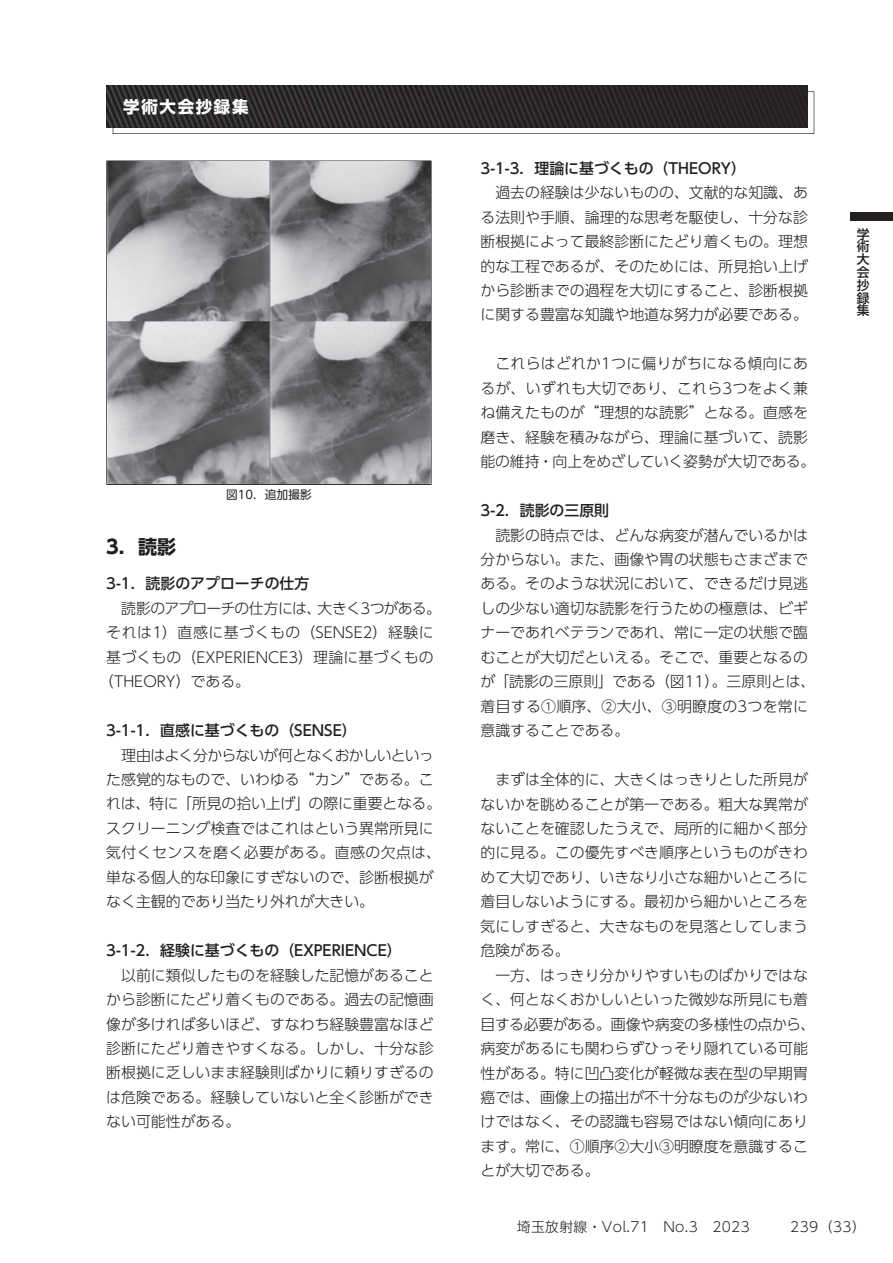
<style>
.page{position:relative;width:893px;height:1263px;background:#fff}
.page>*{position:absolute;margin:0;border:0;box-sizing:border-box;transform-origin:0 0}
.t1{font:700 19.2px "UD Shin Go Pr 6";color:#231f20}
.t2{font:700 16.5px "UD Shin Go Pr 6";letter-spacing:.1em;color:#fff}
.t3{font:300 14.85px/24.5px "UD Shin Go Pr 6";color:#231f20}
.t4{font:500 14.85px "UD Shin Go Pr 6";color:#231f20}
.t5{font:300 14.85px "UD Shin Go Pr 6";letter-spacing:.035em;color:#231f20}
.t6{font:300 14.85px "UD Shin Go Pr 6";letter-spacing:-.06em;color:#231f20}
.t7{font:300 13.8px "UD Shin Go Pr 6";letter-spacing:.025em;color:#231f20}
.t8{font:500 12.75px/12.8px "UD Shin Go Pr 6";color:#231f20;text-align:justify}
.t9{font:11.7px "UD Shin Go Pr 6";color:#231f20}
</style>
<div class="page">
<img style="left:106px;top:86px;width:7px;height:42px">
<svg style="left:113px;top:85px;width:701px;height:49px;background:#434041"></svg>
<hr style="left:106px;top:161px;width:326px;height:1px;background:#231f20">
<hr style="left:106px;top:162px;width:1px;height:322px;background:#231f20">
<hr style="left:430px;top:162px;width:2px;height:322px;background:#231f20">
<hr style="left:106px;top:484px;width:326px;height:1px;background:#231f20">
<img style="left:107px;top:162px;width:323px;height:322px">
<div style="left:850px;top:213px;width:43px;height:8px;background:#231f20"></div>
<p class="t2" style="left:123px;top:93px;width:127px">学術大会抄録集</p>
<p class="t9" style="left:226px;top:485px;width:87px">図10．追加撮影</p>
<p class="t1" style="left:106px;top:531px;width:72px">3．読影</p>
<p class="t4" style="left:106px;top:572px;width:205px">3-1．読影のアプローチの仕方</p>
<p class="t6" style="left:121px;top:596px;width:321px">読影のアプローチの仕方には、大きく3つがある。</p>
<p class="t5" style="left:106px;top:620px;width:329px">それは1）直感に基づくもの（SENSE2）経験に</p>
<p class="t3" style="left:106px;top:644px;width:329px">基づくもの（EXPERIENCE3）理論に基づくもの</p>
<p class="t3" style="left:99px;top:669px;width:153px">（THEORY）である。</p>
<p class="t4" style="left:106px;top:718px;width:252px">3-1-1．直感に基づくもの（SENSE）</p>
<p class="t3" style="left:106px;top:742px;width:336px;text-indent:15px">理由はよく分からないが何となくおかしいといった感覚的なもので、いわゆる＂カン＂である。これは、特に「所見の拾い上げ」の際に重要となる。スクリーニング検査ではこれはという異常所見に気付くセンスを磨く必要がある。直感の欠点は、単なる個人的な印象にすぎないので、診断根拠がなく主観的であり当たり外れが大きい。</p>
<p class="t4" style="left:106px;top:938px;width:297px">3-1-2．経験に基づくもの（EXPERIENCE）</p>
<p class="t3" style="left:106px;top:962px;width:329px;text-align:justify;text-indent:15px">以前に類似したものを経験した記憶があることから診断にたどり着くものである。過去の記憶画像が多ければ多いほど、すなわち経験豊富なほど診断にたどり着きやすくなる。しかし、十分な診断根拠に乏しいまま経験則ばかりに頼りすぎるのは危険である。経験していないと全く診断ができない可能性がある。</p>
<p class="t4" style="left:480px;top:156px;width:267px">3-1-3．理論に基づくもの（THEORY）</p>
<p class="t3" style="left:480px;top:180px;width:329px;text-align:justify;text-indent:15px">過去の経験は少ないものの、文献的な知識、ある法則や手順、論理的な思考を駆使し、十分な診断根拠によって最終診断にたどり着くもの。理想的な工程であるが、そのためには、所見拾い上げから診断までの過程を大切にすること、診断根拠に関する豊富な知識や地道な努力が必要である。</p>
<p class="t3" style="left:480px;top:351px;width:336px;text-align:center">これらはどれか1つに偏りがちになる傾向にあ<br>るが、いずれも大切であり、これら3つをよく兼ね備えたものが＂理想的な読影＂となる。直感を磨き、経験を積みながら、理論に基づいて、読影能の維持・向上をめざしていく姿勢が大切である。</p>
<p class="t4" style="left:480px;top:498px;width:130px">3-2．読影の三原則</p>
<p class="t3" style="left:480px;top:522px;width:336px;text-indent:15px">読影の時点では、どんな病変が潜んでいるかは分からない。また、画像や胃の状態もさまざまである。そのような状況において、できるだけ見逃しの少ない適切な読影を行うための極意は、ビギナーであれベテランであれ、常に一定の状態で臨むことが大切だといえる。そこで、重要となるのが「読影の三原則」である（図11）。三原則とは、着目する①順序、②大小、③明瞭度の3つを常に意識することである。</p>
<p class="t3" style="left:480px;top:767px;width:329px;text-align:justify;text-indent:15px">まずは全体的に、大きくはっきりとした所見がないかを眺めることが第一である。粗大な異常がないことを確認したうえで、局所的に細かく部分的に見る。この優先すべき順序というものがきわめて大切であり、いきなり小さな細かいところに着目しないようにする。最初から細かいところを気にしすぎると、大きなものを見落としてしまう危険がある。</p>
<p class="t3" style="left:480px;top:962px;width:336px;text-indent:15px">一方、はっきり分かりやすいものばかりではなく、何となくおかしいといった微妙な所見にも着目する必要がある。画像や病変の多様性の点から、病変があるにも関わらずひっそり隠れている可能性がある。特に凹凸変化が軽微な表在型の早期胃癌では、画像上の描出が不十分なものが少ないわけではなく、その認識も容易ではない傾向にあります。常に、①順序②大小③明瞭度を意識することが大切である。</p>
<p class="t8" style="left:857px;top:227px;width:14px">学術大会抄録集</p>
<p class="t7" style="left:517px;top:1215px;width:234px">埼玉放射線・Vol.71　No.3　2023</p>
<p class="t7" style="left:790px;top:1215px;width:77px">239（33）</p>
</div>
